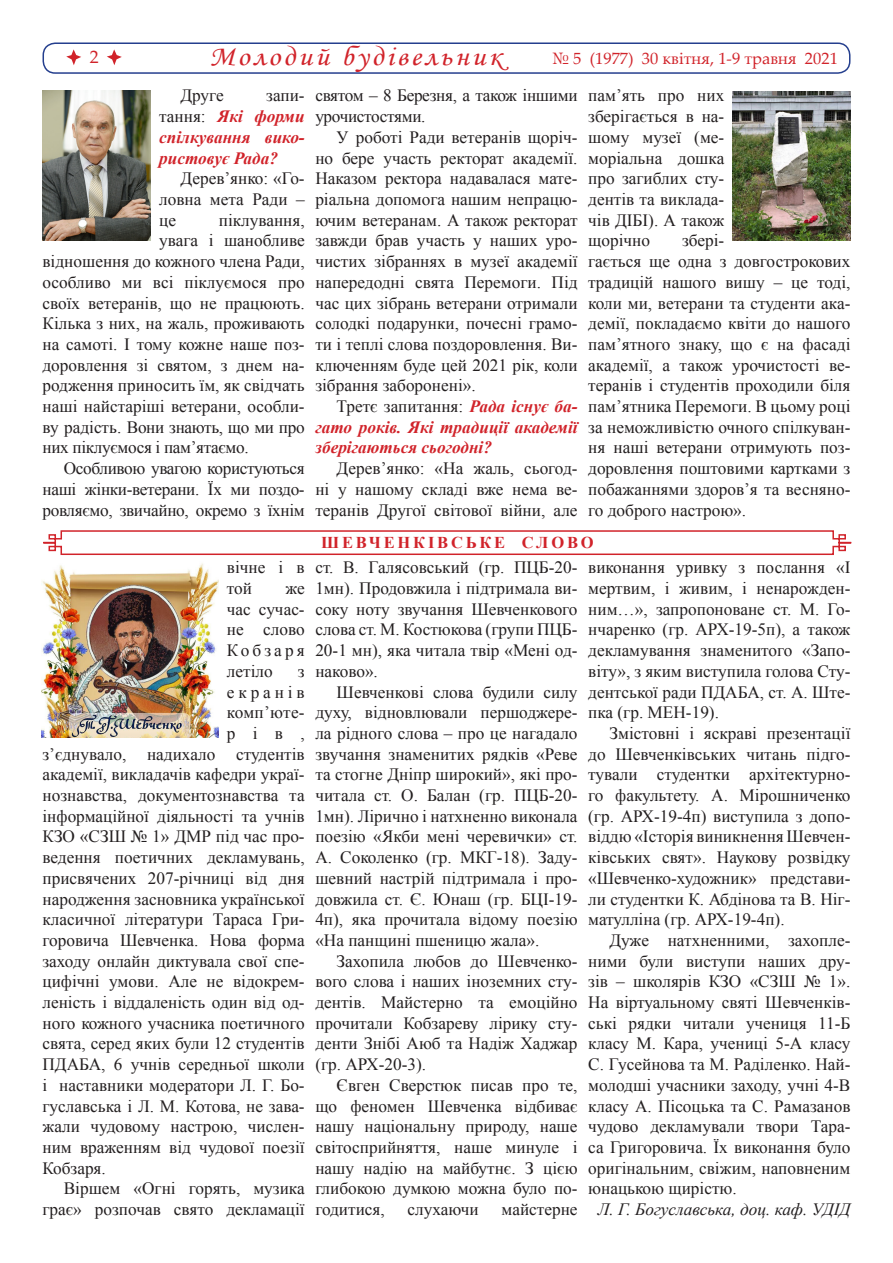
<style>
.page{position:relative;width:893px;height:1263px;background:#fff}
.page>*{position:absolute;margin:0;border:0;box-sizing:border-box;transform-origin:0 0}
.t1{font:28.2px "Monotype Corsiva";letter-spacing:.1em;color:#d1232a;scale:1.06 1}
.t2{font:18px "Palatino Linotype";color:#d1232a}
.Основной_текст{font:17.25px/20.7px "Times New Roman";color:#231f20;text-align:justify}
.Основной_текст-2{font:italic 700 17.25px/20.7px "Times New Roman";color:#d1232a;text-align:justify}
.Основной_текст-3{font:17.25px/20.7px "Times New Roman";letter-spacing:-.02em;color:#231f20}
.ФИО{font:italic 17.25px "Times New Roman";color:#231f20}
.Основной_текст-4{font:17.25px "Times New Roman";letter-spacing:.225em;color:#231f20}
.t3{font:16.5px "Palatino Linotype";color:#d1232a}
.Заглавие{font:700 16.5px "Times New Roman";letter-spacing:.17em;color:#d1232a}
.s1{font-weight:400;font-style:normal;color:#231f20}
</style>
<div class="page">
<div style="left:43px;top:42px;width:807px;height:32px;border:2px solid #253f8e;border-radius:12px"></div>
<svg style="left:66px;top:49px;width:15px;height:16px"></svg>
<svg style="left:107px;top:49px;width:15px;height:16px"></svg>
<svg style="left:43px;top:530px;width:809px;height:25px"></svg>
<img style="left:43px;top:90px;width:108px;height:150px">
<img style="left:733px;top:92px;width:117px;height:149px">
<img style="left:42px;top:563px;width:176px;height:175px">
<p class="t2" style="left:90px;top:44px;width:10px">2</p>
<h1 class="t1" style="left:209px;top:40px;width:277px">Молодий будівельник</h1>
<p class="t3" style="left:551px;top:46px;width:289px">№ 5 (1977) 30 квітня, 1-9 травня 2021</p>
<p class="Основной_текст" style="left:180px;top:85px;width:45px">Друге</p>
<p class="Основной_текст-3" style="left:315px;top:85px;width:264px">святом – 8 Березня, а також іншими урочистостями.</p>
<p class="Основной_текст" style="left:315px;top:126px;width:264px;text-indent:21px">У роботі Ради ветеранів щоріч&shy;но бере участь ректорат академії.<br>Наказом ректора надавалася мате&shy;ріальна допомога нашим непрацю&shy;ючим ветеранам. А також ректорат завжди брав участь у наших уро&shy;чистих зібраннях в музеї академії напередодні свята Перемоги. Під час цих зібрань ветерани отримали солодкі подарунки, почесні грамо&shy;ти і теплі слова поздоровлення. Ви&shy;ключенням буде цей 2021 рік, коли зібрання заборонені».</p>
<p class="Основной_текст-2" style="left:315px;top:395px;width:264px;text-indent:21px"><span class="s1">Третє запитання:</span> Рада існує ба&shy;гато років. Які традиції академії зберігаються сьогодні?</p>
<p class="Основной_текст" style="left:315px;top:458px;width:264px;text-indent:21px">Дерев’янко: «На жаль, сьогод&shy;ні у нашому складі вже нема ве&shy;теранів Другої світової війни, але</p>
<p class="Основной_текст" style="left:588px;top:85px;width:138px">пам’ять про них зберігається в на&shy;шому музеї (ме&shy;моріальна дошка про загиблих сту&shy;дентів та виклада&shy;чів ДІБІ). А також щорічно</p>
<p class="Основной_текст-2" style="left:159px;top:85px;width:147px;text-indent:107px"><span class="s1">запи&shy;тання:</span> Які форми спілкування вико&shy;ристовує Рада?</p>
<p class="Основной_текст" style="left:159px;top:168px;width:147px;text-indent:21px">Дерев’янко: «Го&shy;ловна мета Ради – це</p>
<p class="Основной_текст" style="left:219px;top:209px;width:87px">піклування,</p>
<p class="Основной_текст" style="left:159px;top:230px;width:147px">увага і шанобливе</p>
<p class="Основной_текст" style="left:42px;top:251px;width:264px">відношення до кожного члена Ради,</p>
<p class="Основной_текст" style="left:42px;top:271px;width:264px">особливо ми всі піклуємося про</p>
<p class="Основной_текст" style="left:42px;top:292px;width:264px">своїх ветеранів, що не працюють.</p>
<p class="Основной_текст" style="left:42px;top:313px;width:264px">Кілька з них, на жаль, проживають</p>
<p class="Основной_текст" style="left:42px;top:333px;width:264px">на самоті. І тому кожне наше поз-</p>
<p class="Основной_текст" style="left:42px;top:354px;width:264px">доровлення зі святом, з днем на-</p>
<p class="Основной_текст" style="left:42px;top:375px;width:264px">родження приносить їм, як свідчать</p>
<p class="Основной_текст" style="left:42px;top:396px;width:264px">наші найстаріші ветерани, особли-</p>
<p class="Основной_текст-3" style="left:42px;top:416px;width:264px">ву радість. Вони знають, що ми про</p>
<p class="Основной_текст-3" style="left:42px;top:437px;width:208px">них піклуємося і пам’ятаємо.</p>
<p class="Основной_текст" style="left:42px;top:458px;width:264px;text-indent:21px">Особливою увагою користуються наші жінки-ветерани. Їх ми поздо&shy;ровляємо, звичайно, окремо з їхнім</p>
<p class="Основной_текст" style="left:588px;top:230px;width:264px;text-align:left;text-indent:94px">збері-<br>гається ще одна з довгострокових традицій нашого вишу – це тоді, коли ми, ветерани та студенти ака&shy;демії, покладаємо квіти до нашого пам’ятного знаку, що є на фасаді академії, а також урочистості ве&shy;теранів і студентів проходили біля пам’ятника Перемоги. В цьому році за неможливістю очного спілкуван&shy;ня наші ветерани отримують поз&shy;доровлення поштовими картками з побажаннями здоров’я та весняно&shy;го доброго настрою».</p>
<p class="Заглавие" style="left:321px;top:531px;width:274px">ШЕВЧЕНКІВСЬКЕ СЛОВО</p>
<p class="Основной_текст" style="left:227px;top:557px;width:79px">вічне і в той</p>
<p class="Основной_текст" style="left:227px;top:578px;width:79px;text-indent:58px">же час сучас&shy;не слово Кобзаря летіло</p>
<p class="Основной_текст" style="left:298px;top:660px;width:8px">з</p>
<p class="Основной_текст-4" style="left:227px;top:680px;width:79px">екранів</p>
<p class="Основной_текст" style="left:227px;top:702px;width:79px">комп’юте-</p>
<p class="Основной_текст" style="left:227px;top:722px;width:79px">рів,</p>
<p class="Основной_текст" style="left:42px;top:743px;width:264px">з’єднувало, надихало студентів</p>
<p class="Основной_текст" style="left:42px;top:764px;width:264px">академії, викладачів кафедри украї-</p>
<p class="Основной_текст" style="left:42px;top:785px;width:264px">нознавства, документознавства та</p>
<p class="Основной_текст" style="left:42px;top:805px;width:264px">інформаційної діяльності та учнів</p>
<p class="Основной_текст" style="left:42px;top:826px;width:264px">КЗО «СЗШ № 1» ДМР під час про-</p>
<p class="Основной_текст" style="left:42px;top:847px;width:264px">ведення поетичних декламувань,</p>
<p class="Основной_текст" style="left:42px;top:867px;width:264px">присвячених 207-річниці від дня</p>
<p class="Основной_текст" style="left:42px;top:888px;width:264px">народження засновника української</p>
<p class="Основной_текст" style="left:42px;top:909px;width:264px">класичної літератури Тараса Гри-</p>
<p class="Основной_текст" style="left:42px;top:929px;width:264px">горовича Шевченка. Нова форма</p>
<p class="Основной_текст" style="left:42px;top:950px;width:264px">заходу онлайн диктувала свої спе-</p>
<p class="Основной_текст" style="left:42px;top:971px;width:264px">цифічні умови. Але не відокрем-</p>
<p class="Основной_текст" style="left:42px;top:992px;width:264px">леність і віддаленість один від од-</p>
<p class="Основной_текст" style="left:42px;top:1012px;width:264px">ного кожного учасника поетичного</p>
<p class="Основной_текст" style="left:42px;top:1033px;width:264px">свята, серед яких були 12 студентів</p>
<p class="Основной_текст" style="left:42px;top:1054px;width:264px">ПДАБА, 6 учнів середньої школи</p>
<p class="Основной_текст" style="left:42px;top:1074px;width:264px">і наставники модератори Л. Г. Бо-</p>
<p class="Основной_текст" style="left:42px;top:1095px;width:264px">гуславська і Л. М. Котова, не зава-</p>
<p class="Основной_текст" style="left:42px;top:1116px;width:264px">жали чудовому настрою, числен-</p>
<p class="Основной_текст" style="left:42px;top:1136px;width:264px">ним враженням від чудової поезії</p>
<p class="Основной_текст" style="left:42px;top:1157px;width:65px">Кобзаря.</p>
<p class="Основной_текст" style="left:42px;top:1178px;width:264px;text-align:right">Віршем «Огні горять, музика грає» розпочав свято декламації</p>
<p class="Основной_текст" style="left:315px;top:557px;width:264px">ст. В. Галясовський (гр. ПЦБ-20- 1мн). Продовжила і підтримала ви&shy;соку ноту звучання Шевченкового слова ст. М. Костюкова (групи ПЦБ-20-1 мн), яка читала твір «Мені од&shy;наково».</p>
<p class="Основной_текст" style="left:315px;top:681px;width:264px;text-indent:21px">Шевченкові слова будили силу духу, відновлювали першоджере&shy;ла рідного слова – про це нагадало звучання знаменитих рядків «Реве та стогне Дніпр широкий», які про&shy;читала ст. О. Балан (гр. ПЦБ-20- 1мн). Лірично і натхненно виконала поезію «Якби мені черевички» ст.<br>А. Соколенко (гр. МКГ-18). Заду&shy;шевний настрій підтримала і про&shy;довжила ст. Є. Юнаш (гр. БЦІ-19- 4п), яка прочитала відому поезію «На панщині пшеницю жала».</p>
<p class="Основной_текст" style="left:315px;top:950px;width:264px;text-indent:21px">Захопила любов до Шевченко&shy;вого слова і наших іноземних сту&shy;дентів. Майстерно та емоційно прочитали Кобзареву лірику сту&shy;денти Знібі Аюб та Надіж Хаджар (гр. АРХ-20-3).</p>
<p class="Основной_текст" style="left:315px;top:1074px;width:264px;text-indent:21px">Євген Сверстюк писав про те, що феномен Шевченка відбиває нашу національну природу, наше світосприйняття, наше минуле і нашу надію на майбутнє. З цією глибокою думкою можна було по&shy;годитися,</p>
<p class="Основной_текст" style="left:408px;top:1199px;width:73px">слухаючи</p>
<p class="Основной_текст" style="left:502px;top:1199px;width:78px">майстерне</p>
<p class="Основной_текст" style="left:588px;top:557px;width:264px">виконання уривку з послання «І мертвим, і живим, і ненарожден&shy;ним…», запропоноване ст. М. Го&shy;нчаренко (гр. АРХ-19-5п), а також декламування знаменитого «Запо&shy;віту», з яким виступила голова Сту&shy;дентської ради ПДАБА, ст. А. Ште&shy;пка (гр. МЕН-19).</p>
<p class="Основной_текст" style="left:588px;top:722px;width:264px;text-indent:21px">Змістовні і яскраві презентації до Шевченківських читань підго&shy;тували студентки архітектурно&shy;го факультету. А. Мірошниченко (гр. АРХ-19-4п) виступила з допо&shy;віддю «Історія виникнення Шевчен&shy;ківських свят». Наукову розвідку «Шевченко-художник» представи&shy;ли студентки К. Абдінова та В. Ніг&shy;матулліна (гр. АРХ-19-4п).</p>
<p class="Основной_текст" style="left:588px;top:929px;width:264px;text-indent:21px">Дуже натхненними, захопле&shy;ними були виступи наших дру&shy;зів – школярів КЗО «СЗШ № 1».<br>На віртуальному святі Шевченків&shy;ські рядки читали учениця 11-Б класу М. Кара, учениці 5-А класу С. Гусейнова та М. Раділенко. Най&shy;молодші учасники заходу, учні 4-В класу А. Пісоцька та С. Рамазанов чудово декламували твори Тара&shy;са Григоровича. Їх виконання було оригінальним, свіжим, наповненим юнацькою щирістю.</p>
<p class="ФИО" style="left:598px;top:1197px;width:254px">Л. Г. Богуславська, доц. каф. УДІД</p>
</div>
